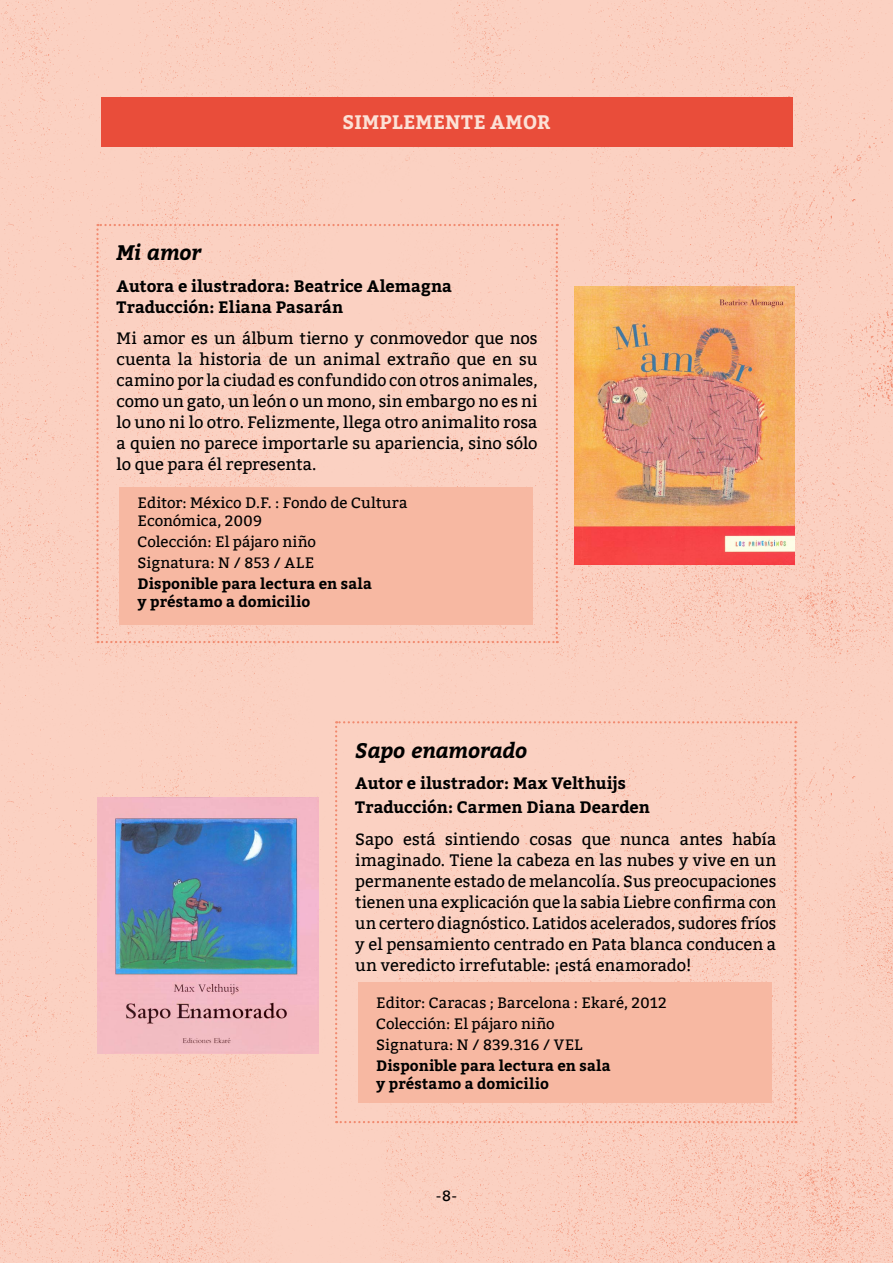
<style>
.page{position:relative;width:893px;height:1263px;background:#fff}
.page>*{position:absolute;margin:0;border:0;box-sizing:border-box;transform-origin:0 0}
.t1{font:italic 700 21px "Bitter";letter-spacing:-.01em;color:#000}
.t2{font:700 19.5px "Bitter";letter-spacing:.015em;color:#fce1d6}
.t3{font:16.5px/21px "Bitter";color:#000;text-align:justify}
.t4{font:700 16.5px/21px "Bitter";letter-spacing:.005em;color:#000}
.t5{font:15px/21px "Bitter";letter-spacing:.005em;color:#000}
.t6{font:700 15px/18px "Bitter";letter-spacing:.01em;color:#000}
</style>
<div class="page">
<img style="left:0;top:0;width:893px;height:1263px">
<img style="left:575px;top:287px;width:220px;height:277px">
<svg style="left:96px;top:224px;width:462px;height:419px"></svg>
<img style="left:98px;top:797px;width:220px;height:256px">
<svg style="left:335px;top:721px;width:462px;height:402px"></svg>
<div style="left:101px;top:98px;width:691px;height:49px;background:#e94d3a"></div>
<p class="t2" style="left:342px;top:111px;width:209px">SIMPLEMENTE AMOR</p>
<p class="t1" style="left:117px;top:239px;width:86px">Mi amor</p>
<p class="t4" style="left:117px;top:276px;width:337px">Autora e ilustradora: Beatrice Alemagna<br>Traducción: Eliana Pasarán</p>
<p class="t3" style="left:117px;top:328px;width:423px">Mi amor es un álbum tierno y conmovedor que nos cuenta la historia de un animal extraño que en su camino por la ciudad es confundido con otros animales, como un gato, un león o un mono, sin embargo no es ni lo uno ni lo otro. Felizmente, llega otro animalito rosa a quien no parece importarle su apariencia, sino sólo lo que para él representa.</p>
<p class="t5" style="left:138px;top:494px;width:271px;line-height:18px">Editor: México D.F. : Fondo de Cultura<br>Económica, 2009</p>
<p class="t5" style="left:138px;top:531px;width:180px">Colección: El pájaro niño<br>Signatura: N / 853 / ALE</p>
<p class="t6" style="left:138px;top:575px;width:236px">Disponible para lectura en sala y préstamo a domicilio</p>
<p class="t1" style="left:355px;top:737px;width:173px">Sapo enamorado</p>
<p class="t4" style="left:355px;top:771px;width:296px;line-height:24px">Autor e ilustrador: Max Velthuijs<br>Traducción: Carmen Diana Dearden</p>
<p class="t3" style="left:355px;top:829px;width:423px">Sapo está sintiendo cosas que nunca antes había imaginado. Tiene la cabeza en las nubes y vive en un permanente estado de melancolía. Sus preocupaciones tienen una explicación que la sabia Liebre confirma con un certero diagnóstico. Latidos acelerados, sudores fríos y el pensamiento centrado en Pata blanca conducen a un veredicto irrefutable: ¡está enamorado!</p>
<p class="t5" style="left:376px;top:993px;width:292px">Editor: Caracas ; Barcelona : Ekaré, 2012<br>Colección: El pájaro niño<br>Signatura: N / 839.316 / VEL</p>
<p class="t6" style="left:376px;top:1057px;width:236px">Disponible para lectura en sala y préstamo a domicilio</p>
<p class="t5" style="left:436px;top:1185px;width:23px">-8-</p>
</div>
